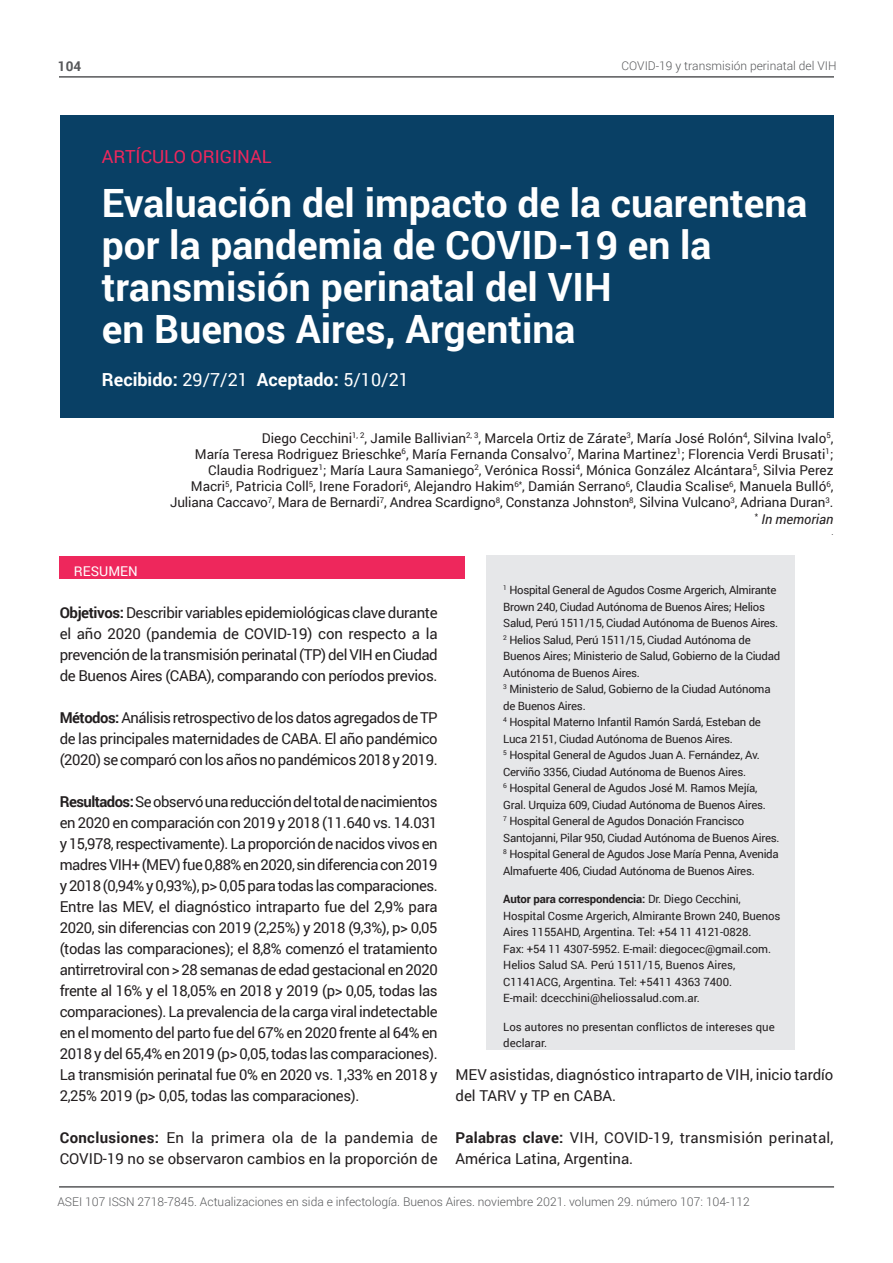
<style>
.page{position:relative;width:893px;height:1263px;background:#fff}
.page>*{position:absolute;margin:0;border:0;box-sizing:border-box;transform-origin:0 0}
.t1{font:700 39px/42px "Roboto";color:#fff}
.t2{font:700 18px "Roboto";color:#fff}
.t3{font:18px "Roboto";color:#ee275c}
.t4{font:15px/21px "Roboto";letter-spacing:-.005em;color:#231f20;text-align:justify}
.t5{font:15px/21px "Roboto";letter-spacing:.015em;color:#231f20}
.t6{font:13.5px/16.2px "Roboto";color:#231f20;text-align:right}
.t7{font:13.5px "Roboto";color:#fff}
.t8{font:700 13.5px "Roboto";color:#57585a}
.t9{font:300 12px "Roboto";color:#57585a}
.t10{font:11.4px/16.5px "Roboto";letter-spacing:-.02em;color:#231f20}
.t11{font:11.4px/16.5px "Roboto";color:#231f20}
.t12{font:7.8px "Roboto";color:#231f20}
.s1{font-weight:400}
.s2{font-style:italic}
.s3{font-weight:700}
</style>
<div class="page">
<hr style="left:59px;top:76px;width:775px;height:2px;background:#57585a">
<hr style="left:59px;top:1186px;width:775px;height:1px;background:#57585a">
<div style="left:60px;top:556px;width:405px;height:22px;background:#ee275c"></div>
<div style="left:60px;top:115px;width:773px;height:302px;background:#094065"></div>
<div style="left:486px;top:555px;width:309px;height:494px;background:#e6e7e9"></div>
<p class="t8" style="left:58px;top:56px;width:25px">104</p>
<p class="t9" style="left:622px;top:58px;width:216px">COVID-19 y transmisión perinatal del VIH</p>
<p class="t3" style="left:102px;top:144px;width:171px">ARTÍCULO ORIGINAL</p>
<h1 class="t1" style="left:102px;top:180px;width:707px">Evaluación del impacto de la cuarentena por la pandemia de COVID-19 en la transmisión perinatal del VIH<br>en Buenos Aires, Argentina</h1>
<p class="t2" style="left:102px;top:367px;width:309px">Recibido: <span class="s1">29/7/21</span> Aceptado: <span class="s1">5/10/21</span></p>
<p class="t7" style="left:74px;top:562px;width:65px">RESUMEN</p>
<p class="t6" style="left:170px;top:429px;width:665px">Diego Cecchini<sup>1,</sup> <sup>2</sup>, Jamile Ballivian<sup>2,</sup> <sup>3</sup>, Marcela Ortiz de Zárate<sup>3</sup>, María José Rolón<sup>4</sup>, Silvina Ivalo<sup>5</sup>,<br>María Teresa Rodriguez Brieschke<sup>6</sup>, María Fernanda Consalvo<sup>7</sup>, Marina Martinez<sup>1</sup>; Florencia Verdi Brusati<sup>1</sup>; Claudia Rodriguez<sup>1</sup>; María Laura Samaniego<sup>2</sup>, Verónica Rossi<sup>4</sup>, Mónica González Alcántara<sup>5</sup>, Silvia Perez Macri<sup>5</sup>, Patricia Coll<sup>5</sup>, Irene Foradori<sup>6</sup>, Alejandro Hakim<sup>6*</sup>, Damián Serrano<sup>6</sup>, Claudia Scalise<sup>6</sup>, Manuela Bulló<sup>6</sup>, Juliana Caccavo<sup>7</sup>, Mara de Bernardi<sup>7</sup>, Andrea Scardigno<sup>8</sup>, Constanza Johnston<sup>8</sup>, Silvina Vulcano<sup>3</sup>, Adriana Duran<sup>3</sup>. <sup>*</sup> <span class="s2">In memorian</span></p>
<p class="t12" style="left:831px;top:527px;width:4px">.</p>
<p class="t4" style="left:60px;top:602px;width:379px"><span class="s3">Objetivos:</span> Describir variables epidemiológicas clave durante el año 2020 (pandemia de COVID-19) con respecto a la prevención de la transmisión perinatal (TP) del VIH en Ciudad de Buenos Aires (CABA), comparando con períodos previos.</p>
<p class="t4" style="left:60px;top:707px;width:380px"><span class="s3">Métodos:</span> Análisis retrospectivo de los datos agregados de TP de las principales maternidades de CABA. El año pandémico (2020) se comparó con los años no pandémicos 2018 y 2019.</p>
<p class="t4" style="left:60px;top:791px;width:379px"><span class="s3">Resultados:</span> Se observó una reducción del total de nacimientos en 2020 en comparación con 2019 y 2018 (11.640 vs. 14.031 y 15,978, respectivamente). La proporción de nacidos vivos en madres VIH+ (MEV) fue 0,88% en 2020, sin diferencia con 2019 y 2018 (0,94% y 0,93%), p&gt; 0,05 para todas las comparaciones.<br>Entre las MEV, el diagnóstico intraparto fue del 2,9% para 2020, sin diferencias con 2019 (2,25%) y 2018 (9,3%), p&gt; 0,05 (todas las comparaciones); el 8,8% comenzó el tratamiento antirretroviral con &gt; 28 semanas de edad gestacional en 2020 frente al 16% y el 18,05% en 2018 y 2019 (p&gt; 0,05, todas las comparaciones). La prevalencia de la carga viral indetectable en el momento del parto fue del 67% en 2020 frente al 64% en 2018 y del 65,4% en 2019 (p&gt; 0,05, todas las comparaciones).<br>La transmisión perinatal fue 0% en 2020 vs. 1,33% en 2018 y 2,25% 2019 (p&gt; 0,05, todas las comparaciones).</p>
<p class="t4" style="left:60px;top:1127px;width:380px"><span class="s3">Conclusiones:</span> En la primera ola de la pandemia de<br>COVID-19 no se observaron cambios en la proporción de</p>
<p class="t10" style="left:503px;top:581px;width:279px"><sup>1</sup> Hospital General de Agudos Cosme Argerich, Almirante Brown 240, Ciudad Autónoma de Buenos Aires; Helios Salud, Perú 1511/15, Ciudad Autónoma de Buenos Aires.<br><sup>2</sup> Helios Salud, Perú 1511/15, Ciudad Autónoma de Buenos Aires; Ministerio de Salud, Gobierno de la Ciudad Autónoma de Buenos Aires.<br><sup>3</sup> Ministerio de Salud, Gobierno de la Ciudad Autónoma de Buenos Aires.<br><sup>4</sup> Hospital Materno Infantil Ramón Sardá, Esteban de Luca 2151, Ciudad Autónoma de Buenos Aires.<br><sup>5</sup> Hospital General de Agudos Juan A. Fernández, Av.<br>Cerviño 3356, Ciudad Autónoma de Buenos Aires.<br><sup>6</sup> Hospital General de Agudos José M. Ramos Mejía, Gral. Urquiza 609, Ciudad Autónoma de Buenos Aires.<br><sup>7</sup> Hospital General de Agudos Donación Francisco Santojanni, Pilar 950, Ciudad Autónoma de Buenos Aires.<br><sup>8</sup> Hospital General de Agudos Jose María Penna, Avenida Almafuerte 406, Ciudad Autónoma de Buenos Aires.</p>
<p class="t10" style="left:503px;top:890px;width:279px"><span class="s3">Autor para correspondencia:</span> Dr. Diego Cecchini, Hospital Cosme Argerich, Almirante Brown 240, Buenos Aires 1155AHD, Argentina. Tel: +54 11 4121-0828.<br>Fax: +54 11 4307-5952. E-mail: diegocec@gmail.com.<br>Helios Salud SA. Perú 1511/15, Buenos Aires, C1141ACG, Argentina. Tel: +5411 4363 7400.<br>E-mail: dcecchini@heliossalud.com.ar.</p>
<p class="t11" style="left:503px;top:1018px;width:273px">Los autores no presentan conflictos de intereses que declarar.</p>
<p class="t4" style="left:455px;top:1064px;width:379px">MEV asistidas, diagnóstico intraparto de VIH, inicio tardío del TARV y TP en CABA.</p>
<p class="t5" style="left:455px;top:1127px;width:379px"><span class="s3">Palabras clave:</span> VIH, COVID-19, transmisión perinatal,<br>América Latina, Argentina.</p>
<p class="t9" style="left:57px;top:1194px;width:694px">ASEI 107 ISSN 2718-7845. Actualizaciones en sida e infectología. Buenos Aires. noviembre 2021. volumen 29. número 107: 104-112</p>
</div>
